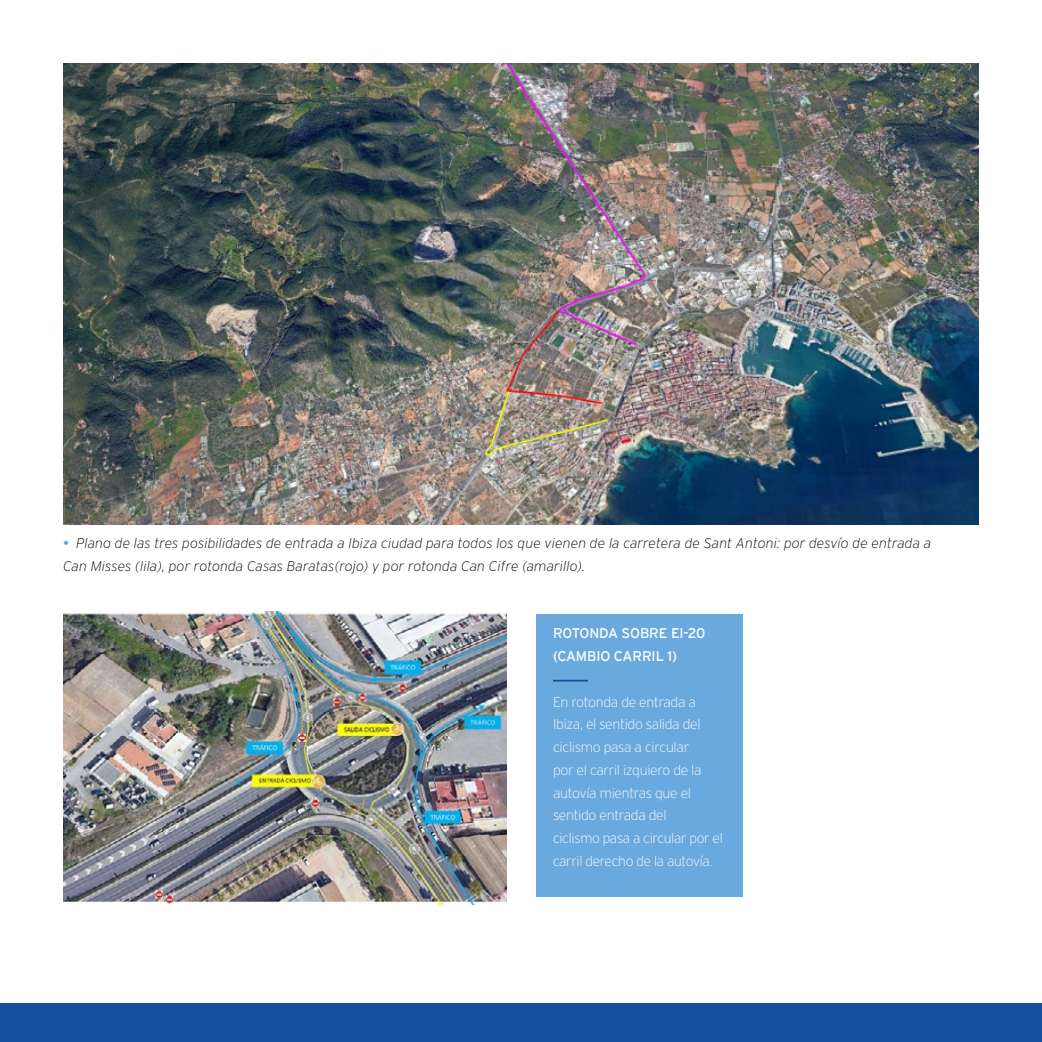
<style>
.page{position:relative;width:1042px;height:1042px;background:#fff}
.page>*{position:absolute;margin:0;border:0;box-sizing:border-box;transform-origin:0 0}
.t1{font:italic 200 14px/22.8px "Interstate";letter-spacing:.01em;color:#000}
.t2{font:200 14px/22.8px "Interstate";letter-spacing:-.02em;color:#fff}
.t3{font:14px/22.8px "Interstate";letter-spacing:-.01em;color:#fff}
.s1{font-weight:400;font-style:normal;color:#6aa9dd}
</style>
<div class="page">
<div style="left:260px;top:1003px;width:261px;height:39px;background:#154f9e"></div>
<div style="left:0;top:1003px;width:260px;height:39px;background:#154f9e"></div>
<div style="left:521px;top:1003px;width:260px;height:39px;background:#154f9e"></div>
<div style="left:781px;top:1003px;width:261px;height:39px;background:#154f9e"></div>
<img style="left:63px;top:63px;width:916px;height:461px">
<img style="left:63px;top:611px;width:443px;height:293px">
<div style="left:536px;top:615px;width:206px;height:282px;background:#6aa9dd"></div>
<hr style="left:553px;top:680px;width:35px;height:1px;background:#154f9e">
<p class="t1" style="left:63px;top:532px;width:870px"><span class="s1">•</span> Plano de las tres posibilidades de entrada a Ibiza ciudad para todos los que vienen de la carretera de Sant Antoni: por desvío de entrada a<br>Can Misses (lila), por rotonda Casas Baratas(rojo) y por rotonda Can Cifre (amarillo).</p>
<p class="t3" style="left:553px;top:622px;width:154px">ROTONDA SOBRE EI-20 (CAMBIO CARRIL 1)</p>
<p class="t2" style="left:553px;top:690px;width:171px">En rotonda de entrada a<br>Ibiza, el sentido salida del ciclismo pasa a circular<br>por el carril izquiero de la autovía mientras que el sentido entrada del<br>ciclismo pasa a circular por el carril derecho de la autovía.</p>
</div>
